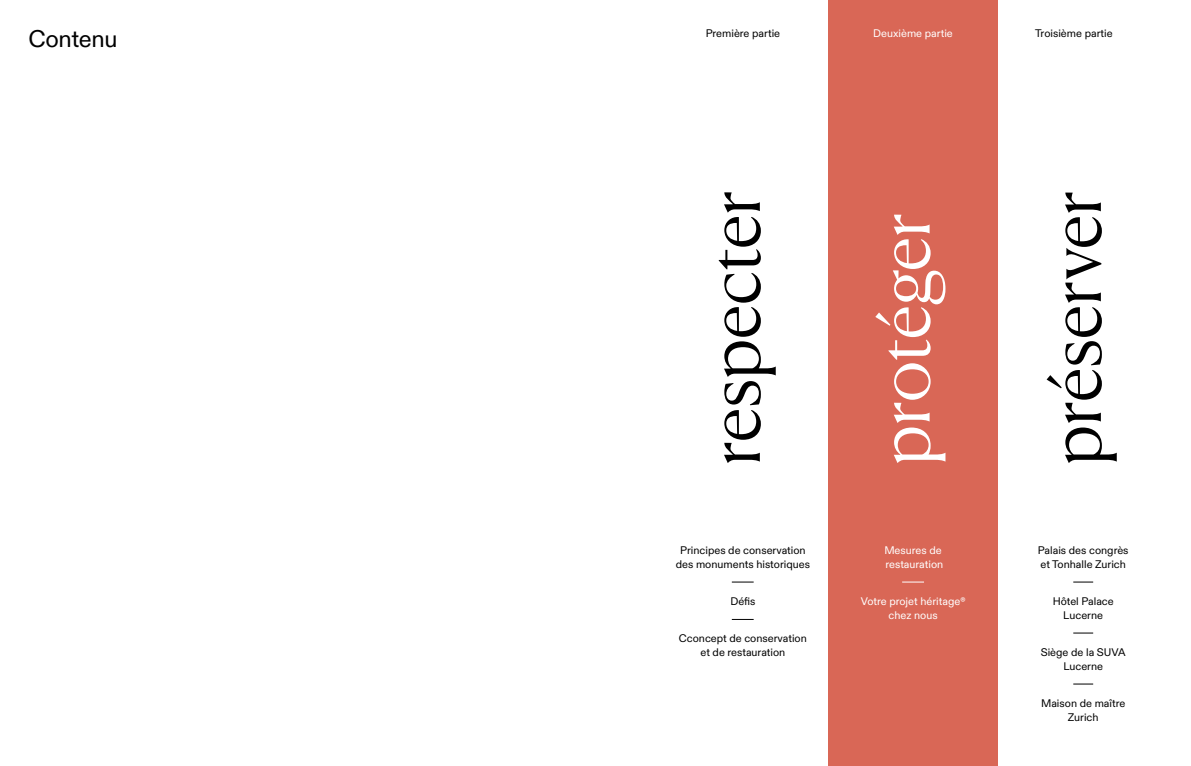
<style>
.page{position:relative;width:1191px;height:766px;background:#fff}
.page>*{position:absolute;margin:0;border:0;box-sizing:border-box;transform-origin:0 0}
.t1{font:300 70px "Canela Deck";letter-spacing:-.01em;color:#000}
.t2{font:300 70px "Canela Deck";letter-spacing:-.015em;color:#fff}
.t3{font:24px "ABC Diatype";letter-spacing:-.01em;color:#000}
.t4{font:11px/13.6px "ABC Diatype";color:#000;text-align:center}
.t5{font:11px/13.6px "ABC Diatype";color:#fff}
</style>
<div class="page">
<div style="left:828px;top:0;width:169px;height:765px;background:#d96756"></div>
<svg style="left:1073px;top:581px;width:20px;height:1px"></svg>
<svg style="left:732px;top:581px;width:21px;height:1px"></svg>
<svg style="left:1073px;top:632px;width:20px;height:1px"></svg>
<svg style="left:1073px;top:683px;width:20px;height:1px"></svg>
<svg style="left:732px;top:619px;width:21px;height:1px"></svg>
<svg style="left:902px;top:581px;width:22px;height:1px"></svg>
<h2 class="t3" style="left:28px;top:25px;width:91px">Contenu</h2>
<p class="t4" style="left:705px;top:26px;width:76px">Première partie</p>
<p class="t5" style="left:873px;top:26px;width:81px">Deuxième partie</p>
<p class="t4" style="left:1035px;top:26px;width:79px">Troisième partie</p>
<h1 class="t1" style="left:676px;top:465px;width:277px;rotate:-90deg">respecter</h1>
<h1 class="t2" style="left:846px;top:465px;width:254px;rotate:-90deg">protéger</h1>
<h1 class="t1" style="left:1017px;top:465px;width:276px;rotate:-90deg">préserver</h1>
<p class="t4" style="left:676px;top:543px;width:136px">Principes de conservation des monuments historiques</p>
<p class="t5" style="left:884px;top:543px;width:60px">Mesures de restauration</p>
<p class="t4" style="left:1037px;top:543px;width:92px;text-align:left">Palais des congrès et Tonhalle Zurich</p>
<p class="t4" style="left:730px;top:594px;width:27px">Défis</p>
<p class="t5" style="left:860px;top:594px;width:106px;text-align:center">Votre projet héritage<sup>® </sup>chez nous</p>
<p class="t4" style="left:1052px;top:594px;width:63px">Hôtel Palace<br>Lucerne</p>
<p class="t4" style="left:679px;top:631px;width:129px">Cconcept de conservation et de restauration</p>
<p class="t4" style="left:1040px;top:645px;width:86px">Siège de la SUVA<br>Lucerne</p>
<p class="t4" style="left:1041px;top:696px;width:86px">Maison de maître<br>Zurich</p>
</div>
